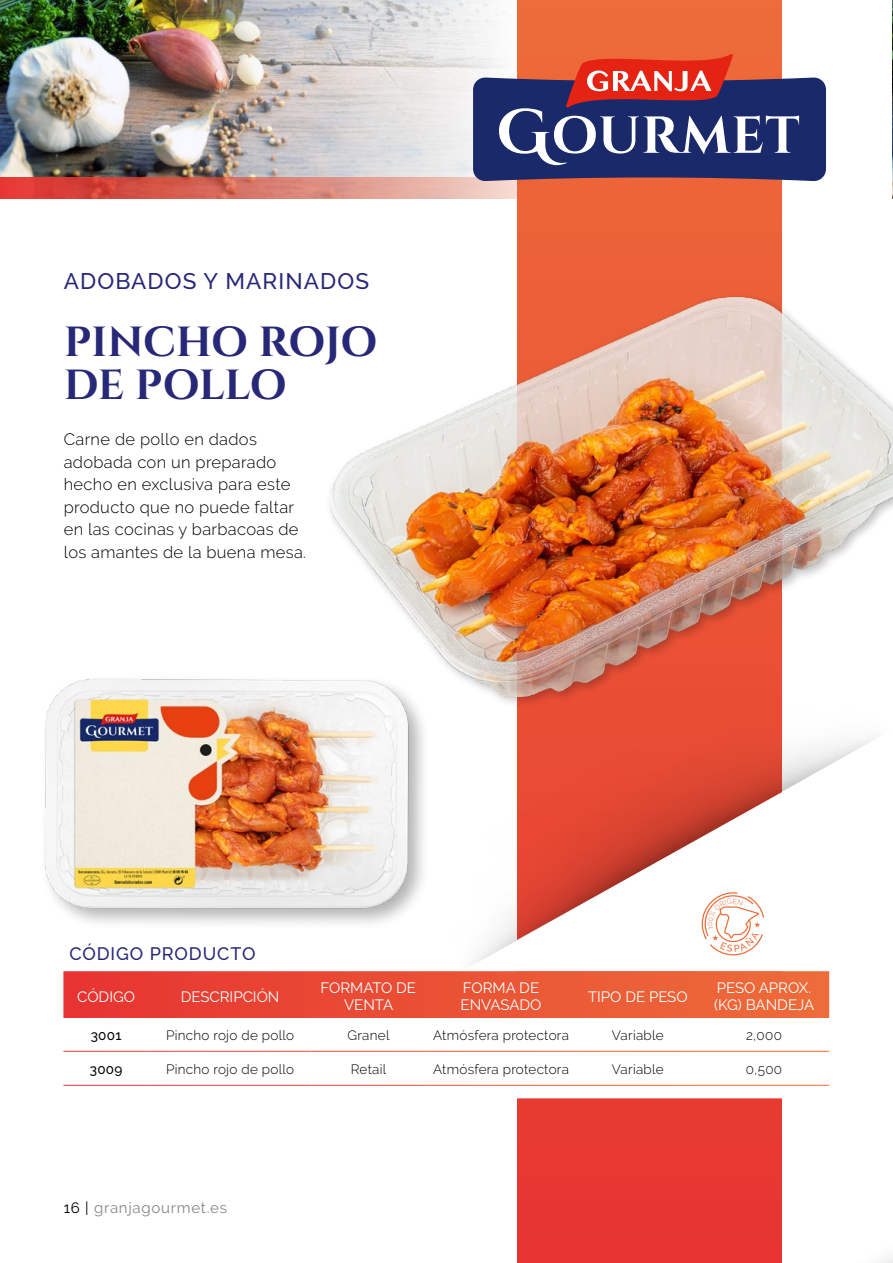
<style>
.page{position:relative;width:893px;height:1263px;background:#fff}
.page>*{position:absolute;margin:0;border:0;box-sizing:border-box;transform-origin:0 0}
.t1{font:700 42px/43.5px "Cinzel";letter-spacing:-.01em;color:#282878}
.t2{font:500 22.5px "Raleway";letter-spacing:.05em;color:#282878}
.t3{font:500 18px "Raleway";letter-spacing:.05em;color:#282878}
.t4{font:300 16.5px/22.5px "Raleway";letter-spacing:.02em;color:#000}
.t5{font:15px/16.5px "Raleway";color:#fff}
.t6{font:15px "Raleway";letter-spacing:.05em;color:#878787}
.t7{font:300 13.5px "Raleway";letter-spacing:.02em;color:#000}
.t8{font:500 13.5px "Raleway";letter-spacing:.02em;color:#000}
.s1{color:#000}
</style>
<div class="page">
<img style="left:0;top:0;width:518px;height:177px">
<img style="left:892px;top:0;width:1px;height:177px">
<svg style="left:518px;top:0;width:263px;height:1234px;background:#e94f36"></svg>
<svg style="left:0;top:177px;width:650px;height:22px;background:#df7664"></svg>
<svg style="left:892px;top:177px;width:1px;height:22px"></svg>
<img style="left:474px;top:735px;width:402px;height:235px">
<img style="left:44px;top:678px;width:380px;height:246px">
<img style="left:308px;top:265px;width:585px;height:470px">
<svg style="left:473px;top:51px;width:353px;height:130px;background:#6e5373"></svg>
<svg style="left:63px;top:971px;width:766px;height:47px;background:#e95136"></svg>
<svg style="left:63px;top:1018px;width:766px;height:80px"></svg>
<hr style="left:63px;top:1051px;width:86px;height:1px;background:#fff">
<hr style="left:149px;top:1051px;width:162px;height:1px;background:#fff">
<hr style="left:311px;top:1051px;width:114px;height:1px;background:#fff">
<hr style="left:425px;top:1051px;width:152px;height:1px;background:#fff">
<hr style="left:577px;top:1051px;width:122px;height:1px;background:#fff">
<hr style="left:699px;top:1051px;width:130px;height:1px;background:#fff">
<hr style="left:63px;top:1085px;width:86px;height:1px;background:#fff">
<hr style="left:149px;top:1085px;width:162px;height:1px;background:#fff">
<hr style="left:311px;top:1085px;width:114px;height:1px;background:#fff">
<hr style="left:425px;top:1085px;width:152px;height:1px;background:#fff">
<hr style="left:577px;top:1085px;width:122px;height:1px;background:#fff">
<hr style="left:699px;top:1085px;width:130px;height:1px;background:#fff">
<div style="left:506px;top:1234px;width:387px;height:29px;background:#000;opacity:.3"></div>
<svg style="left:702px;top:892px;width:63px;height:64px"></svg>
<h2 class="t2" style="left:64px;top:268px;width:307px">ADOBADOS Y MARINADOS</h2>
<h1 class="t1" style="left:64px;top:320px;width:315px">PINCHO ROJO<br>DE POLLO</h1>
<p class="t4" style="left:64px;top:428px;width:244px">Carne de pollo en dados adobada con un preparado hecho en exclusiva para este producto que no puede faltar en las cocinas y barbacoas de los amantes de la buena mesa.</p>
<p class="t3" style="left:69px;top:943px;width:188px">CÓDIGO PRODUCTO</p>
<p class="t5" style="left:77px;top:988px;width:59px">CÓDIGO</p>
<p class="t5" style="left:181px;top:988px;width:100px">DESCRIPCIÓN</p>
<p class="t5" style="left:321px;top:980px;width:97px;text-align:center">FORMATO DE<br>VENTA</p>
<p class="t5" style="left:461px;top:980px;width:83px">FORMA DE<br>ENVASADO</p>
<p class="t5" style="left:588px;top:988px;width:101px">TIPO DE PESO</p>
<p class="t5" style="left:714px;top:980px;width:102px">PESO APROX. (KG) BANDEJA</p>
<p class="t8" style="left:91px;top:1027px;width:32px">3001</p>
<p class="t7" style="left:166px;top:1027px;width:130px">Pincho rojo de pollo</p>
<p class="t7" style="left:348px;top:1027px;width:43px">Granel</p>
<p class="t7" style="left:433px;top:1027px;width:137px">Atmósfera protectora</p>
<p class="t7" style="left:612px;top:1027px;width:53px">Variable</p>
<p class="t7" style="left:746px;top:1027px;width:37px">2,000</p>
<p class="t8" style="left:90px;top:1061px;width:34px">3009</p>
<p class="t7" style="left:166px;top:1061px;width:130px">Pincho rojo de pollo</p>
<p class="t7" style="left:351px;top:1061px;width:37px">Retail</p>
<p class="t7" style="left:433px;top:1061px;width:137px">Atmósfera protectora</p>
<p class="t7" style="left:612px;top:1061px;width:53px">Variable</p>
<p class="t7" style="left:746px;top:1061px;width:38px">0,500</p>
<p class="t6" style="left:64px;top:1199px;width:165px"><span class="s1">16 |</span> granjagourmet.es</p>
</div>
